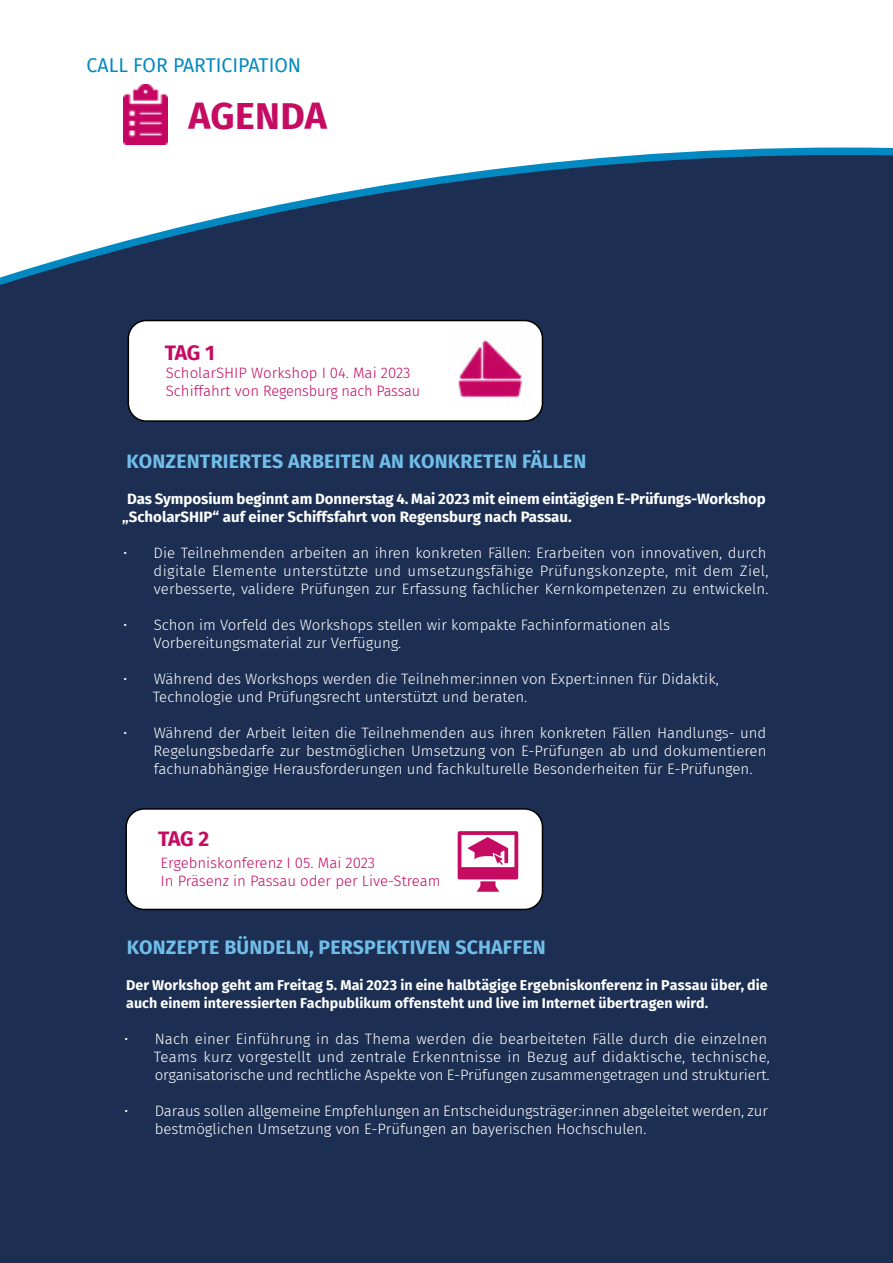
<style>
.page{position:relative;width:893px;height:1263px;background:#fff}
.page>*{position:absolute;margin:0;border:0;box-sizing:border-box;transform-origin:0 0}
.t1{font:700 37.5px "Fira Sans";letter-spacing:.01em;color:#c50c62}
.t2{font:700 21px "Fira Sans";letter-spacing:-.035em;color:#c50c62}
.t3{font:700 19.5px "Fira Sans";letter-spacing:.01em;color:#71bdea}
.t4{font:19.5px "Fira Sans";color:#0289c1}
.t5{font:300 15px/18px "Fira Sans";color:#fff}
.t6{font:700 15px/18px "Fira Sans";letter-spacing:-.005em;color:#fff}
.t7{font:300 15px/18px "Fira Sans";color:#c50b62}
.t8{font:700 14.25px/18px "Fira Sans";letter-spacing:.005em;color:#fff}
</style>
<div class="page">
<div style="left:0;top:155px;width:893px;height:1108px;background:#1c2f53"></div>
<img style="left:123px;top:85px;width:45px;height:59px">
<div style="left:128px;top:320px;width:414px;height:101px;background:#fff;border-radius:18px"></div>
<div style="left:128px;top:320px;width:415px;height:102px;border:2px solid #000;border-radius:18px"></div>
<img style="left:458px;top:339px;width:68px;height:60px">
<div style="left:126px;top:809px;width:416px;height:100px;background:#fff;border-radius:18px"></div>
<div style="left:125px;top:808px;width:418px;height:102px;border:2px solid #000;border-radius:18px"></div>
<svg style="left:458px;top:832px;width:60px;height:59px"></svg>
<p class="t4" style="left:87px;top:50px;width:216px">CALL FOR PARTICIPATION</p>
<h1 class="t1" style="left:188px;top:85px;width:140px">AGENDA</h1>
<p class="t2" style="left:165px;top:335px;width:52px">TAG 1</p>
<p class="t7" style="left:166px;top:364px;width:256px">ScholarSHIP Workshop І 04. Mai 2023<br>Schiffahrt von Regensburg nach Passau</p>
<h3 class="t3" style="left:127px;top:445px;width:461px">KONZENTRIERTES ARBEITEN AN KONKRETEN FÄLLEN</h3>
<p class="t6" style="left:122px;top:489px;width:645px;text-indent:5px">Das Symposium beginnt am Donnerstag 4. Mai 2023 mit einem eintägigen E-Prüfungs-Workshop „ScholarSHIP“ auf einer Schiffsfahrt von Regensburg nach Passau.</p>
<p class="t5" style="left:154px;top:544px;width:616px;text-indent:-30px">• Die Teilnehmenden arbeiten an ihren konkreten Fällen: Erarbeiten von innovativen, durch digitale Elemente unterstützte und umsetzungsfähige Prüfungskonzepte, mit dem Ziel, verbesserte, validere Prüfungen zur Erfassung fachlicher Kernkompetenzen zu entwickeln.</p>
<p class="t5" style="left:154px;top:616px;width:518px;text-indent:-30px">• Schon im Vorfeld des Workshops stellen wir kompakte Fachinformationen als<br>Vorbereitungsmaterial zur Verfügung.</p>
<p class="t5" style="left:153px;top:670px;width:568px;text-indent:-29px">• Während des Workshops werden die Teilnehmer:innen von Expert:innen für Didaktik,<br>Technologie und Prüfungsrecht unterstützt und beraten.</p>
<p class="t5" style="left:154px;top:724px;width:614px;text-align:justify;text-indent:-30px">• Während der Arbeit leiten die Teilnehmenden aus ihren konkreten Fällen Handlungs- und Regelungsbedarfe zur bestmöglichen Umsetzung von E-Prüfungen ab und dokumentieren fachunabhängige Herausforderungen und fachkulturelle Besonderheiten für E-Prüfungen.</p>
<p class="t2" style="left:158px;top:821px;width:53px">TAG 2</p>
<p class="t7" style="left:161px;top:853px;width:282px">Ergebniskonferenz І 05. Mai 2023<br>In Präsenz in Passau oder per Live-Stream</p>
<h3 class="t3" style="left:127px;top:931px;width:420px">KONZEPTE BÜNDELN, PERSPEKTIVEN SCHAFFEN</h3>
<p class="t8" style="left:126px;top:975px;width:643px">Der Workshop geht am Freitag 5. Mai 2023 in eine halbtägige Ergebniskonferenz in Passau über, die auch einem interessierten Fachpublikum offensteht und live im Internet übertragen wird.</p>
<p class="t5" style="left:154px;top:1030px;width:618px;text-indent:-29px">• Nach einer Einführung in das Thema werden die bearbeiteten Fälle durch die einzelnen<br>Teams kurz vorgestellt und zentrale Erkenntnisse in Bezug auf didaktische, technische, organisatorische und rechtliche Aspekte von E-Prüfungen zusammengetragen und strukturiert.</p>
<p class="t5" style="left:155px;top:1102px;width:615px;text-indent:-30px">• Daraus sollen allgemeine Empfehlungen an Entscheidungsträger:innen abgeleitet werden, zur bestmöglichen Umsetzung von E-Prüfungen an bayerischen Hochschulen.</p>
</div>
